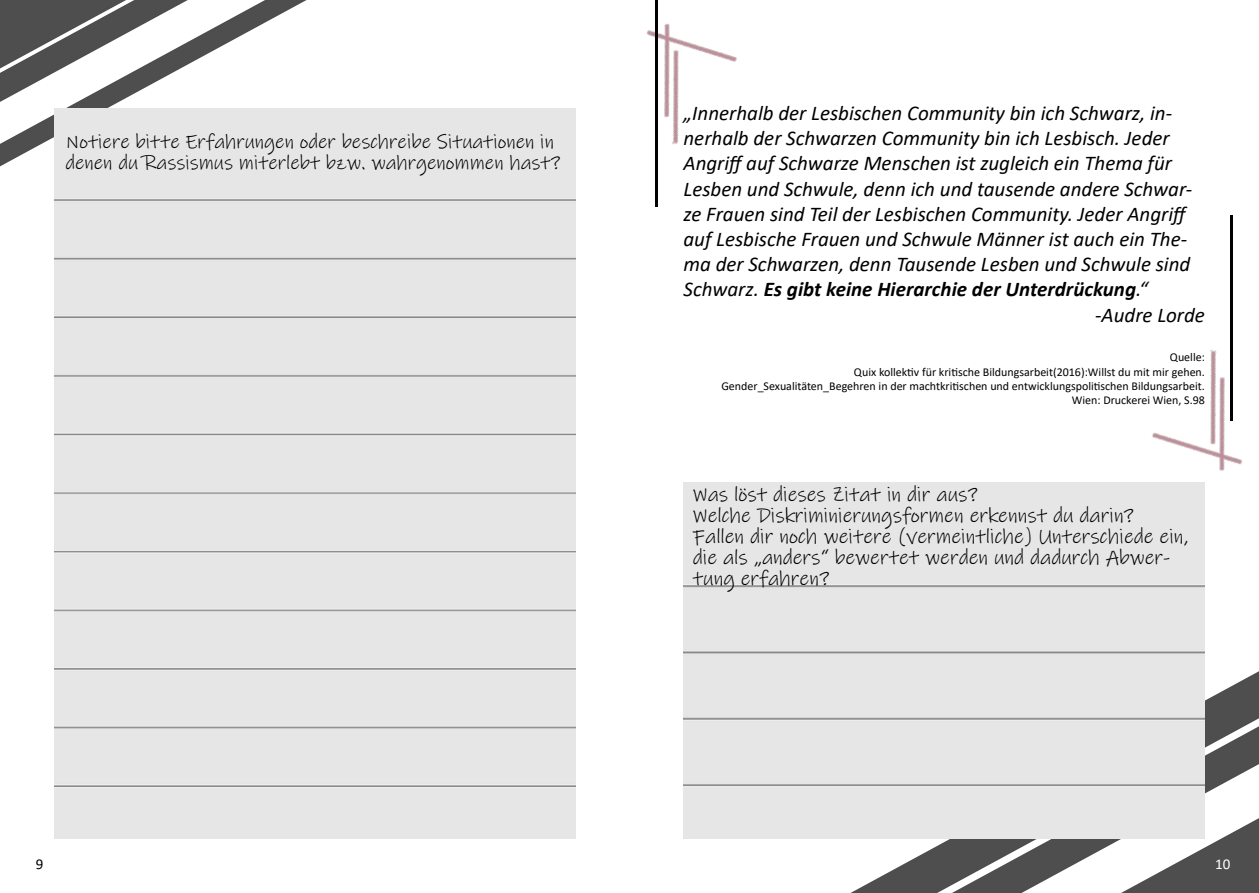
<style>
.page{position:relative;width:1259px;height:893px;background:#fff}
.page>*{position:absolute;margin:0;border:0;box-sizing:border-box;transform-origin:0 0}
.t1{font:italic 21px "Calibri";color:#000}
.t2{font:21px/21px "Ink Free";color:#000}
.t3{font:italic 700 21px "Calibri";color:#000}
.t4{font:20.25px/21px "Ink Free";color:#000}
.t5{font:15px "Calibri";color:#fff}
.t6{font:15px "Calibri";color:#000}
.t7{font:12px/14.4px "Calibri";color:#000;text-align:right}
.s1{font-weight:400}
</style>
<div class="page">
<svg style="left:850px;top:682px;width:409px;height:211px"></svg>
<svg style="left:0;top:0;width:277px;height:167px"></svg>
<div style="left:683px;top:483px;width:522px;height:356px;background:#e6e6e6"></div>
<img style="left:646px;top:0;width:91px;height:146px">
<hr style="left:655px;top:0;width:2px;height:206px;background:#000">
<hr style="left:1230px;top:216px;width:3px;height:205px;background:#000">
<img style="left:1108px;top:349px;width:134px;height:169px">
<p class="t4" style="left:66px;top:131px;width:496px">Notiere bitte Erfahrungen oder beschreibe Situationen in denen du Rassismus miterlebt bzw. wahrgenommen hast?</p>
<p class="t1" style="left:683px;top:98px;width:490px">„Innerhalb der Lesbischen Community bin ich Schwarz, in-</p>
<p class="t1" style="left:683px;top:124px;width:488px">nerhalb der Schwarzen Community bin ich Lesbisch. Jeder</p>
<p class="t1" style="left:683px;top:149px;width:490px">Angriff auf Schwarze Menschen ist zugleich ein Thema für</p>
<p class="t1" style="left:683px;top:174px;width:510px">Lesben und Schwule, denn ich und tausende andere Schwar-</p>
<p class="t1" style="left:683px;top:199px;width:508px">ze Frauen sind Teil der Lesbischen Community. Jeder Angriff</p>
<p class="t1" style="left:683px;top:224px;width:505px">auf Lesbische Frauen und Schwule Männer ist auch ein The-</p>
<p class="t1" style="left:683px;top:250px;width:508px">ma der Schwarzen, denn Tausende Lesben und Schwule sind</p>
<p class="t3" style="left:683px;top:275px;width:466px"><span class="s1">Schwarz.</span> Es gibt keine Hierarchie der Unterdrückung<span class="s1">.“</span></p>
<p class="t1" style="left:1095px;top:300px;width:111px">-Audre Lorde</p>
<p class="t7" style="left:721px;top:350px;width:485px">Quelle:<br>Quix kollektiv für kritische Bildungsarbeit(2016):Willst du mit mir gehen.<br>Gender_Sexualitäten_Begehren in der machtkritischen und entwicklungspolitischen Bildungsarbeit.<br>Wien: Druckerei Wien, S.98</p>
<p class="t2" style="left:693px;top:483px;width:497px">Was löst dieses Zitat in dir aus?<br>Welche Diskriminierungsformen erkennst du darin?<br>Fallen dir noch weitere (vermeintliche) Unterschiede ein, die als „anders“ bewertet werden und dadurch Abwer&shy;tung erfahren?</p>
<p class="t6" style="left:36px;top:854px;width:9px">9</p>
<p class="t5" style="left:1215px;top:854px;width:17px">10</p>
</div>
